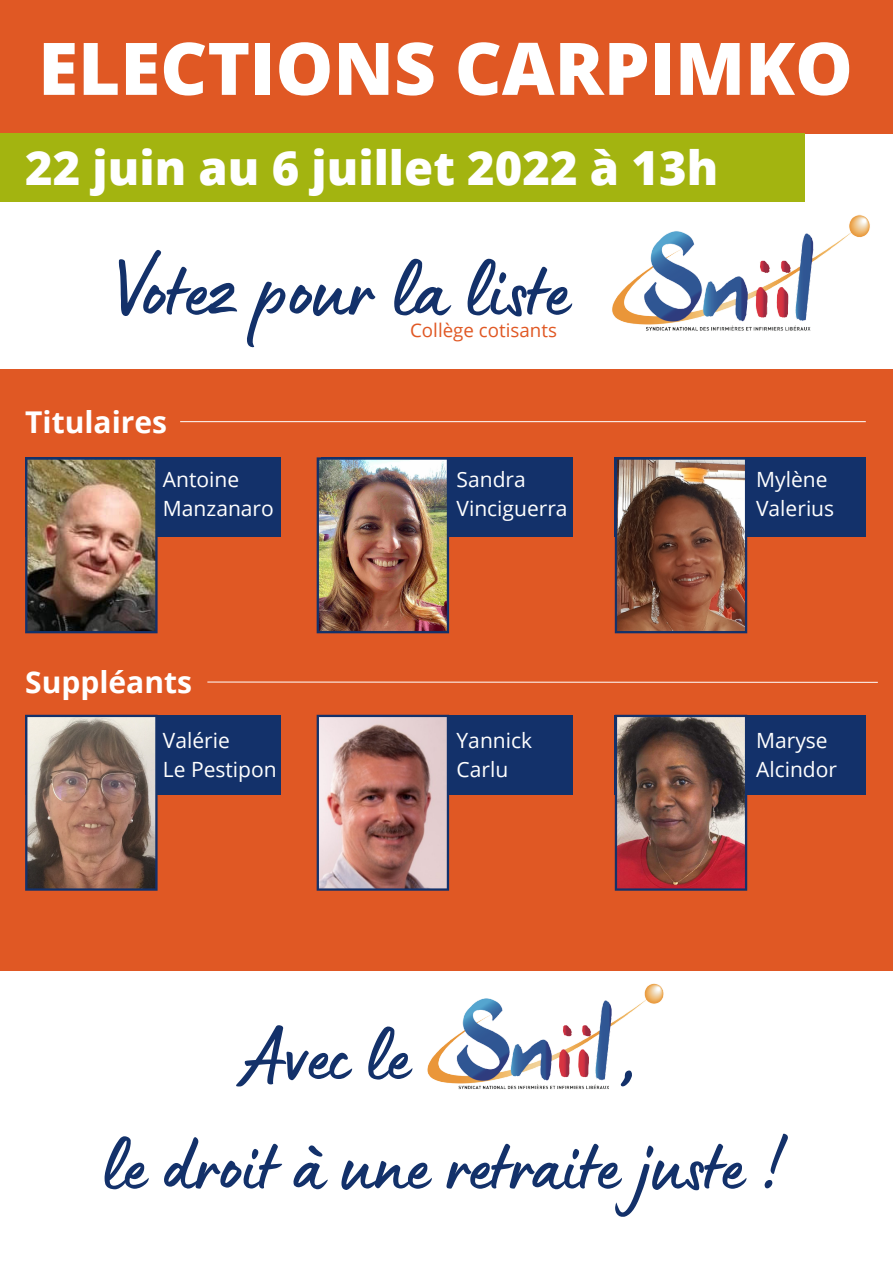
<style>
.page{position:relative;width:893px;height:1263px;background:#fff}
.page>*{position:absolute;margin:0;border:0;box-sizing:border-box;transform-origin:0 0}
.t1{font:84px "Lumios Marker";color:#13316a}
.t2{font:78.6px "Lumios Marker";color:#13316a}
.t3{font:800 72.6px "Open Sans";color:#fff}
.t4{font:800 47.1px "Open Sans";color:#fff}
.t5{font:700 30px "Open Sans";color:#fff}
.t6{font:21px "Open Sans";color:#fff}
.t7{font:18.75px "Open Sans";color:#e05824}
</style>
<div class="page">
<div style="left:0;top:0;width:893px;height:133px;background:#e05824"></div>
<div style="left:0;top:133px;width:804px;height:69px;background:#a3b410"></div>
<img style="left:612px;top:176px;width:258px;height:155px">
<div style="left:0;top:370px;width:893px;height:601px;background:#e05824"></div>
<div style="left:25px;top:457px;width:255px;height:80px;background:#13316a"></div>
<img style="left:25px;top:459px;width:133px;height:174px">
<div style="left:321px;top:457px;width:251px;height:80px;background:#13316a"></div>
<img style="left:317px;top:457px;width:132px;height:176px">
<div style="left:615px;top:457px;width:251px;height:80px;background:#13316a"></div>
<img style="left:615px;top:459px;width:132px;height:174px">
<div style="left:25px;top:715px;width:255px;height:80px;background:#13316a"></div>
<svg style="left:25px;top:717px;width:133px;height:174px;background:#937b71"></svg>
<div style="left:321px;top:715px;width:251px;height:80px;background:#13316a"></div>
<img style="left:317px;top:715px;width:132px;height:176px">
<div style="left:615px;top:715px;width:251px;height:80px;background:#13316a"></div>
<img style="left:615px;top:717px;width:132px;height:174px">
<hr style="left:180px;top:421px;width:686px;height:1px;background:#fff">
<svg style="left:207px;top:681px;width:671px;height:2px"></svg>
<img style="left:427px;top:983px;width:237px;height:107px">
<p class="t3" style="left:38px;top:17px;width:816px">ELECTIONS CARPIMKO</p>
<p class="t4" style="left:25px;top:135px;width:694px">22 juin au 6 juillet 2022 à 13h</p>
<p class="t1" style="left:118px;top:263px;width:452px">Votez pour la liste</p>
<p class="t7" style="left:410px;top:317px;width:148px">Collège cotisants</p>
<p class="t5" style="left:25px;top:401px;width:144px">Titulaires</p>
<p class="t6" style="left:163px;top:464px;width:78px">Antoine</p>
<p class="t6" style="left:163px;top:493px;width:112px">Manzanaro</p>
<p class="t5" style="left:25px;top:661px;width:168px">Suppléants</p>
<p class="t6" style="left:163px;top:725px;width:68px">Valérie</p>
<p class="t6" style="left:163px;top:755px;width:115px">Le Pestipon</p>
<p class="t6" style="left:456px;top:464px;width:71px">Sandra</p>
<p class="t6" style="left:456px;top:493px;width:113px">Vinciguerra</p>
<p class="t6" style="left:456px;top:725px;width:77px">Yannick</p>
<p class="t6" style="left:456px;top:755px;width:53px">Carlu</p>
<p class="t2" style="left:248px;top:1030px;width:162px">Avec le</p>
<p class="t2" style="left:616px;top:1030px;width:23px">,</p>
<p class="t6" style="left:756px;top:464px;width:73px">Mylène</p>
<p class="t6" style="left:756px;top:493px;width:80px">Valerius</p>
<p class="t6" style="left:756px;top:725px;width:73px">Maryse</p>
<p class="t6" style="left:756px;top:755px;width:82px">Alcindor</p>
<p class="t2" style="left:102px;top:1140px;width:682px">le droit à une retraite juste !</p>
</div>
